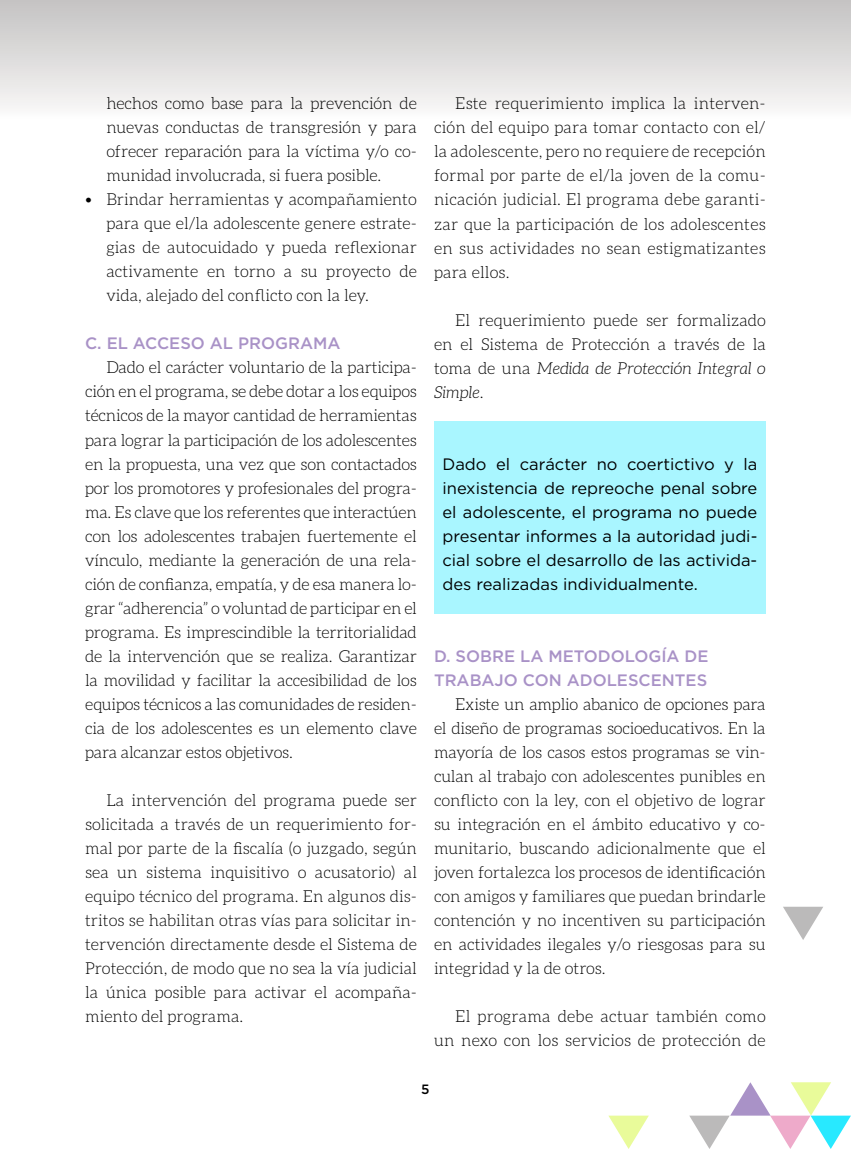
<style>
.page{position:relative;width:851px;height:1149px;background:#fff}
.page>*{position:absolute;margin:0;border:0;box-sizing:border-box;transform-origin:0 0}
.t1{font:300 16.5px/24px "Aleo";color:#000;text-align:justify}
.t2{font:16.5px/24px "Gotham HTF";color:#000;text-align:justify}
.t3{font:500 16.5px/24px "Gotham";color:#a992c7}
.t4{font:500 13.5px "Gotham HTF";color:#000}
.s1{font-style:italic}
</style>
<div class="page">
<div style="left:0;top:0;width:850px;height:119px;background:linear-gradient(to bottom,#c3c2c2,#fbfafa)"></div>
<svg style="left:689px;top:1082px;width:161px;height:66px"></svg>
<svg style="left:608px;top:1115px;width:40px;height:33px"></svg>
<svg style="left:783px;top:906px;width:40px;height:33px"></svg>
<div style="left:434px;top:421px;width:331px;height:192px;background:#a9f6ff"></div>
<p class="t1" style="left:106px;top:91px;width:312px">hechos como base para la prevención de nuevas conductas de transgresión y para ofrecer reparación para la víctima y/o co&shy;munidad involucrada, si fuera posible.</p>
<p class="t1" style="left:106px;top:187px;width:312px;text-indent:-21px">• Brindar herramientas y acompañamiento para que el/la adolescente genere estrate&shy;gias de autocuidado y pueda reflexionar activamente en torno a su proyecto de vida, alejado del conflicto con la ley.</p>
<p class="t3" style="left:85px;top:331px;width:257px">C. EL ACCESO AL PROGRAMA</p>
<p class="t1" style="left:85px;top:355px;width:333px;text-indent:21px">Dado el carácter voluntario de la participa&shy;ción en el programa, se debe dotar a los equipos técnicos de la mayor cantidad de herramientas para lograr la participación de los adolescentes en la propuesta, una vez que son contactados por los promotores y profesionales del progra&shy;ma. Es clave que los referentes que interactúen con los adolescentes trabajen fuertemente el vínculo, mediante la generación de una rela&shy;ción de confianza, empatía, y de esa manera lo&shy;grar “adherencia” o voluntad de participar en el programa. Es imprescindible la territorialidad de la intervención que se realiza. Garantizar la movilidad y facilitar la accesibilidad de los equipos técnicos a las comunidades de residen&shy;cia de los adolescentes es un elemento clave para alcanzar estos objetivos.</p>
<p class="t1" style="left:85px;top:787px;width:333px;text-indent:21px">La intervención del programa puede ser solicitada a través de un requerimiento for&shy;mal por parte de la fiscalía (o juzgado, según sea un sistema inquisitivo o acusatorio) al equipo técnico del programa. En algunos dis&shy;tritos se habilitan otras vías para solicitar in&shy;tervención directamente desde el Sistema de Protección, de modo que no sea la vía judicial la única posible para activar el acompaña&shy;miento del programa.</p>
<p class="t1" style="left:434px;top:91px;width:333px;text-indent:21px">Este requerimiento implica la interven&shy;ción del equipo para tomar contacto con el/ la adolescente, pero no requiere de recepción formal por parte de el/la joven de la comu&shy;nicación judicial. El programa debe garanti&shy;zar que la participación de los adolescentes en sus actividades no sean estigmatizantes para ellos.</p>
<p class="t1" style="left:434px;top:307px;width:333px;text-indent:21px">El requerimiento puede ser formalizado en el Sistema de Protección a través de la toma de una <span class="s1">Medida de Protección Integral o Simple</span>.</p>
<p class="t2" style="left:442px;top:451px;width:316px">Dado el carácter no coertictivo y la inexistencia de repreoche penal sobre el adolescente, el programa no puede presentar informes a la autoridad judi&shy;cial sobre el desarrollo de las activida&shy;des realizadas individualmente.</p>
<p class="t3" style="left:434px;top:643px;width:276px">D. SOBRE LA METODOLOGÍA DE<br>TRABAJO CON ADOLESCENTES</p>
<p class="t1" style="left:434px;top:692px;width:333px;text-indent:21px">Existe un amplio abanico de opciones para el diseño de programas socioeducativos. En la mayoría de los casos estos programas se vin&shy;culan al trabajo con adolescentes punibles en conflicto con la ley, con el objetivo de lograr su integración en el ámbito educativo y co&shy;munitario, buscando adicionalmente que el joven fortalezca los procesos de identificación con amigos y familiares que puedan brindarle contención y no incentiven su participación en actividades ilegales y/o riesgosas para su integridad y la de otros.</p>
<p class="t1" style="left:434px;top:1004px;width:333px;text-align:right">El programa debe actuar también como un nexo con los servicios de protección de</p>
<p class="t4" style="left:421px;top:1081px;width:10px">5</p>
</div>
